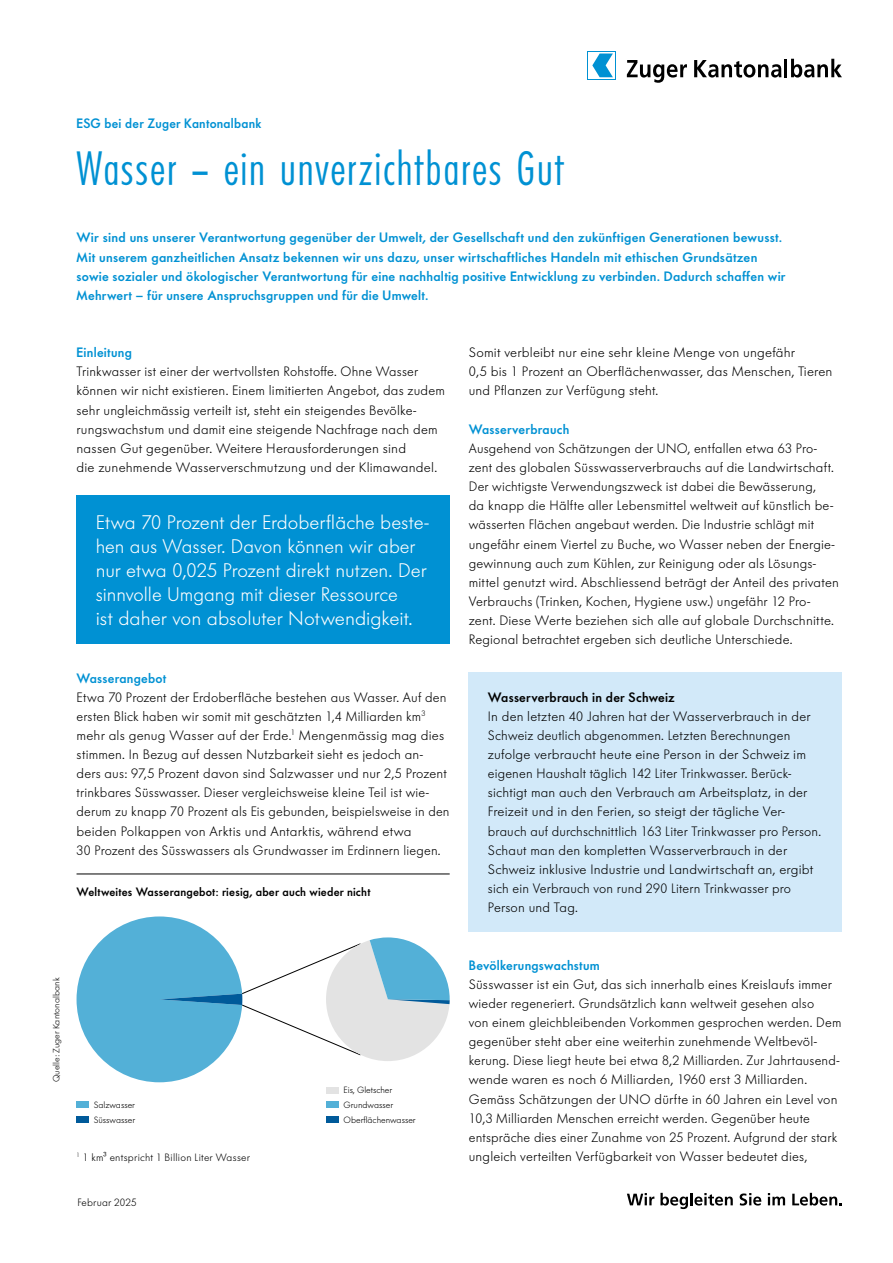
<style>
.page{position:relative;width:893px;height:1263px;background:#fff}
.page>*{position:absolute;margin:0;border:0;box-sizing:border-box;transform-origin:0 0}
.t1{font:300 48px "Futura Condensed BQ";letter-spacing:.035em;color:#0091d3}
.t2{font:300 19.5px/24px "Futura BQ";color:#fff}
.t3{font:300 13.5px/19.2px "Futura BQ";letter-spacing:.015em;color:#000}
.t4{font:500 13.5px/19.2px "Futura BQ";letter-spacing:.02em;color:#0091d3}
.t5{font:500 13.5px "Futura BQ";letter-spacing:.02em;color:#000}
.t6{font:500 12px "Futura BQ";letter-spacing:.02em;color:#000}
.t7{font:300 10.5px "Futura BQ";letter-spacing:.02em;color:#000}
.t8{font:300 9px/14.7px "Futura BQ";color:#000}
</style>
<div class="page">
<svg style="left:627px;top:60px;width:60px;height:23px"></svg>
<svg style="left:694px;top:60px;width:87px;height:18px"></svg>
<hr style="left:784px;top:59px;width:3px;height:18px;background:#000">
<svg style="left:791px;top:59px;width:51px;height:19px"></svg>
<svg style="left:599px;top:53px;width:14px;height:25px"></svg>
<svg style="left:592px;top:54px;width:21px;height:23px"></svg>
<svg style="left:627px;top:1193px;width:27px;height:12px"></svg>
<svg style="left:660px;top:1193px;width:73px;height:16px"></svg>
<svg style="left:740px;top:1193px;width:21px;height:12px"></svg>
<svg style="left:768px;top:1193px;width:17px;height:12px"></svg>
<svg style="left:792px;top:1193px;width:50px;height:12px"></svg>
<div style="left:77px;top:495px;width:373px;height:149px;background:#0091d3"></div>
<div style="left:469px;top:672px;width:373px;height:259px;background:#d2e9f9"></div>
<hr style="left:77px;top:874px;width:373px;height:1px;background:#000">
<div style="left:77px;top:916px;width:165px;height:166px;background:#53b0d7;border-radius:81px"></div>
<svg style="left:162px;top:937px;width:288px;height:124px"></svg>
<div style="left:77px;top:1102px;width:12px;height:6px;background:#53b0d7"></div>
<div style="left:77px;top:1116px;width:12px;height:7px;background:#005a9a"></div>
<div style="left:326px;top:1087px;width:13px;height:6px;background:#e3e3e3"></div>
<div style="left:326px;top:1102px;width:13px;height:6px;background:#53b0d7"></div>
<div style="left:326px;top:1116px;width:13px;height:7px;background:#005a9a"></div>
<p class="t4" style="left:77px;top:113px;width:186px">ESG bei der Zuger Kantonalbank</p>
<h1 class="t1" style="left:77px;top:142px;width:490px">Wasser – ein unverzichtbares Gut</h1>
<p class="t4" style="left:77px;top:228px;width:710px">Wir sind uns unserer Verantwortung gegenüber der Umwelt, der Gesellschaft und den zukünftigen Generationen bewusst.<br>Mit unserem ganzheitlichen Ansatz bekennen wir uns dazu, unser wirtschaftliches Handeln mit ethischen Grundsätzen sowie sozialer und ökologischer Verantwortung für eine nachhaltig positive Entwicklung zu verbinden. Dadurch schaffen wir Mehrwert – für unsere Anspruchsgruppen und für die Umwelt.</p>
<p class="t4" style="left:77px;top:343px;width:57px">Einleitung</p>
<p class="t3" style="left:77px;top:362px;width:370px">Trinkwasser ist einer der wertvollsten Rohstoffe. Ohne Wasser können wir nicht existieren. Einem limitierten Angebot, das zudem sehr ungleichmässig verteilt ist, steht ein steigendes Bevölke&shy;rungswachstum und damit eine steigende Nachfrage nach dem nassen Gut gegenüber. Weitere Herausforderungen sind<br>die zunehmende Wasserverschmutzung und der Klimawandel.</p>
<h2 class="t2" style="left:96px;top:510px;width:335px">Etwa 70 Prozent der Erdoberfläche beste&shy;hen aus Wasser. Davon können wir aber nur etwa 0,025 Prozent direkt nutzen. Der sinnvolle Umgang mit dieser Ressource<br>ist daher von absoluter Notwendigkeit.</h2>
<p class="t4" style="left:77px;top:668px;width:91px">Wasserangebot</p>
<p class="t3" style="left:77px;top:687px;width:374px">Etwa 70 Prozent der Erdoberfläche bestehen aus Wasser. Auf den ersten Blick haben wir somit mit geschätzten 1,4 Milliarden km<sup>3 </sup>mehr als genug Wasser auf der Erde.<sup>1</sup> Mengenmässig mag dies stimmen. In Bezug auf dessen Nutzbarkeit sieht es jedoch an&shy;ders aus: 97,5 Prozent davon sind Salzwasser und nur 2,5 Prozent trinkbares Süsswasser. Dieser vergleichsweise kleine Teil ist wie&shy;derum zu knapp 70 Prozent als Eis gebunden, beispielsweise in den beiden Polkappen von Arktis und Antarktis, während etwa<br>30 Prozent des Süsswassers als Grundwasser im Erdinnern liegen.</p>
<p class="t6" style="left:77px;top:884px;width:295px">Weltweites Wasserangebot: riesig, aber auch wieder nicht</p>
<p class="t3" style="left:469px;top:343px;width:365px">Somit verbleibt nur eine sehr kleine Menge von ungefähr<br>0,5 bis 1 Prozent an Oberflächenwasser, das Menschen, Tieren und Pflanzen zur Verfügung steht.</p>
<p class="t4" style="left:469px;top:419px;width:102px">Wasserverbrauch</p>
<p class="t3" style="left:469px;top:439px;width:371px">Ausgehend von Schätzungen der UNO, entfallen etwa 63 Pro&shy;zent des globalen Süsswasserverbrauchs auf die Landwirtschaft.<br>Der wichtigste Verwendungszweck ist dabei die Bewässerung,<br>da knapp die Hälfte aller Lebensmittel weltweit auf künstlich be&shy;wässerten Flächen angebaut werden. Die Industrie schlägt mit ungefähr einem Viertel zu Buche, wo Wasser neben der Energie&shy;gewinnung auch zum Kühlen, zur Reinigung oder als Lösungs&shy;mittel genutzt wird. Abschliessend beträgt der Anteil des privaten Verbrauchs (Trinken, Kochen, Hygiene usw.) ungefähr 12 Pro&shy;zent. Diese Werte beziehen sich alle auf globale Durchschnitte.<br>Regional betrachtet ergeben sich deutliche Unterschiede.</p>
<p class="t5" style="left:488px;top:688px;width:188px">Wasserverbrauch in der Schweiz</p>
<p class="t3" style="left:488px;top:706px;width:335px">In den letzten 40 Jahren hat der Wasserverbrauch in der Schweiz deutlich abgenommen. Letzten Berechnungen zufolge verbraucht heute eine Person in der Schweiz im eigenen Haushalt täglich 142 Liter Trinkwasser. Berück&shy;sichtigt man auch den Verbrauch am Arbeitsplatz, in der Freizeit und in den Ferien, so steigt der tägliche Ver&shy;brauch auf durchschnittlich 163 Liter Trinkwasser pro Person.<br>Schaut man den kompletten Wasserverbrauch in der Schweiz inklusive Industrie und Landwirtschaft an, ergibt sich ein Verbrauch von rund 290 Litern Trinkwasser pro Person und Tag.</p>
<p class="t8" style="left:49px;top:1082px;width:106px;rotate:-90deg">Quelle: Zuger Kantonalbank</p>
<p class="t8" style="left:94px;top:1097px;width:43px">Salzwasser<br>Süsswasser</p>
<p class="t7" style="left:77px;top:1150px;width:175px"><sup>1</sup> 1 km³ entspricht 1 Billion Liter Wasser</p>
<p class="t7" style="left:77px;top:1195px;width:61px">Februar 2025</p>
<p class="t8" style="left:344px;top:1083px;width:73px">Eis, Gletscher<br>Grundwasser<br>Oberflächenwasser</p>
<p class="t4" style="left:469px;top:955px;width:133px">Bevölkerungswachstum</p>
<p class="t3" style="left:469px;top:974px;width:374px">Süsswasser ist ein Gut, das sich innerhalb eines Kreislaufs immer wieder regeneriert. Grundsätzlich kann weltweit gesehen also<br>von einem gleichbleibenden Vorkommen gesprochen werden. Dem gegenüber steht aber eine weiterhin zunehmende Weltbevöl&shy;kerung. Diese liegt heute bei etwa 8,2 Milliarden. Zur Jahrtausend&shy;wende waren es noch 6 Milliarden, 1960 erst 3 Milliarden.<br>Gemäss Schätzungen der UNO dürfte in 60 Jahren ein Level von 10,3 Milliarden Menschen erreicht werden. Gegenüber heute entspräche dies einer Zunahme von 25 Prozent. Aufgrund der stark ungleich verteilten Verfügbarkeit von Wasser bedeutet dies,</p>
</div>
